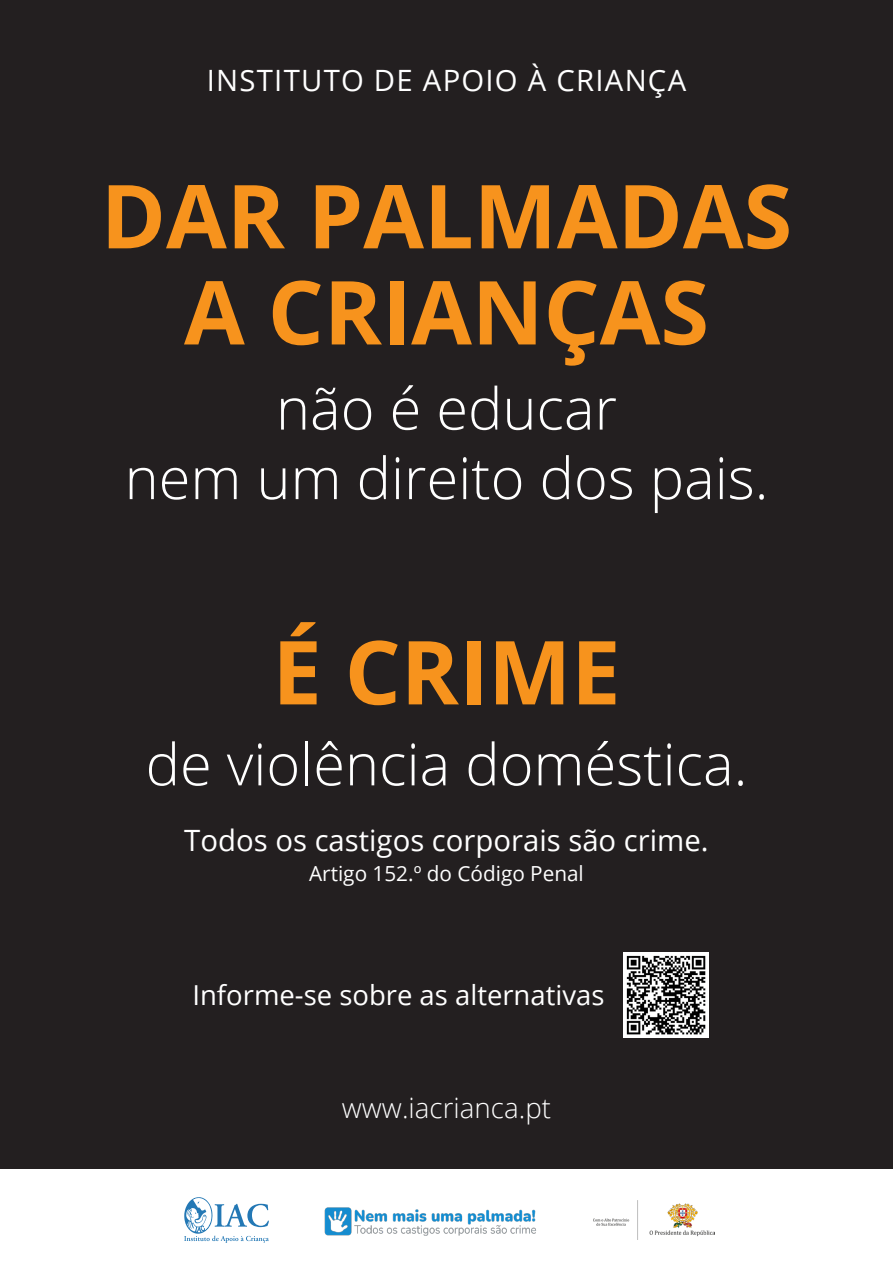
<style>
.page{position:relative;width:893px;height:1263px;background:#231f20}
.page>*{position:absolute;margin:0;border:0;box-sizing:border-box;transform-origin:0 0}
.t1{font:700 88.35px/96.1px "Open Sans";color:#f7931d;text-align:center}
.t2{font:300 57.9px/69.4px "Open Sans";color:#fff;text-align:center}
.t3{font:29.4px "Open Sans";color:#fff}
.t4{font:29.4px "Open Sans";letter-spacing:.04em;color:#fff}
.t5{font:300 27.75px "Open Sans";color:#fff}
.t6{font:27.45px "Open Sans";color:#fff}
.t7{font:20.85px "Open Sans";color:#fff}
</style>
<div class="page">
<div style="left:0;top:1170px;width:893px;height:93px;background:#fff"></div>
<img style="left:623px;top:952px;width:86px;height:86px">
<img style="left:324px;top:1207px;width:212px;height:28px">
<svg style="left:184px;top:1197px;width:85px;height:46px"></svg>
<img style="left:594px;top:1201px;width:120px;height:39px">
<p class="t4" style="left:207px;top:60px;width:481px">INSTITUTO DE APOIO À CRIANÇA</p>
<h1 class="t1" style="left:101px;top:166px;width:693px">DAR PALMADAS<br>A CRIANÇAS</h1>
<p class="t2" style="left:125px;top:372px;width:645px">não é educar<br>nem um direito dos pais.</p>
<h1 class="t1" style="left:272px;top:622px;width:350px">É CRIME</h1>
<p class="t2" style="left:146px;top:728px;width:603px">de violência doméstica.</p>
<p class="t3" style="left:184px;top:820px;width:526px">Todos os castigos corporais são crime.</p>
<p class="t7" style="left:309px;top:859px;width:276px">Artigo 152.º do Código Penal</p>
<p class="t6" style="left:192px;top:976px;width:413px">Informe-se sobre as alternativas</p>
<p class="t5" style="left:342px;top:1089px;width:211px">www.iacrianca.pt</p>
</div>
